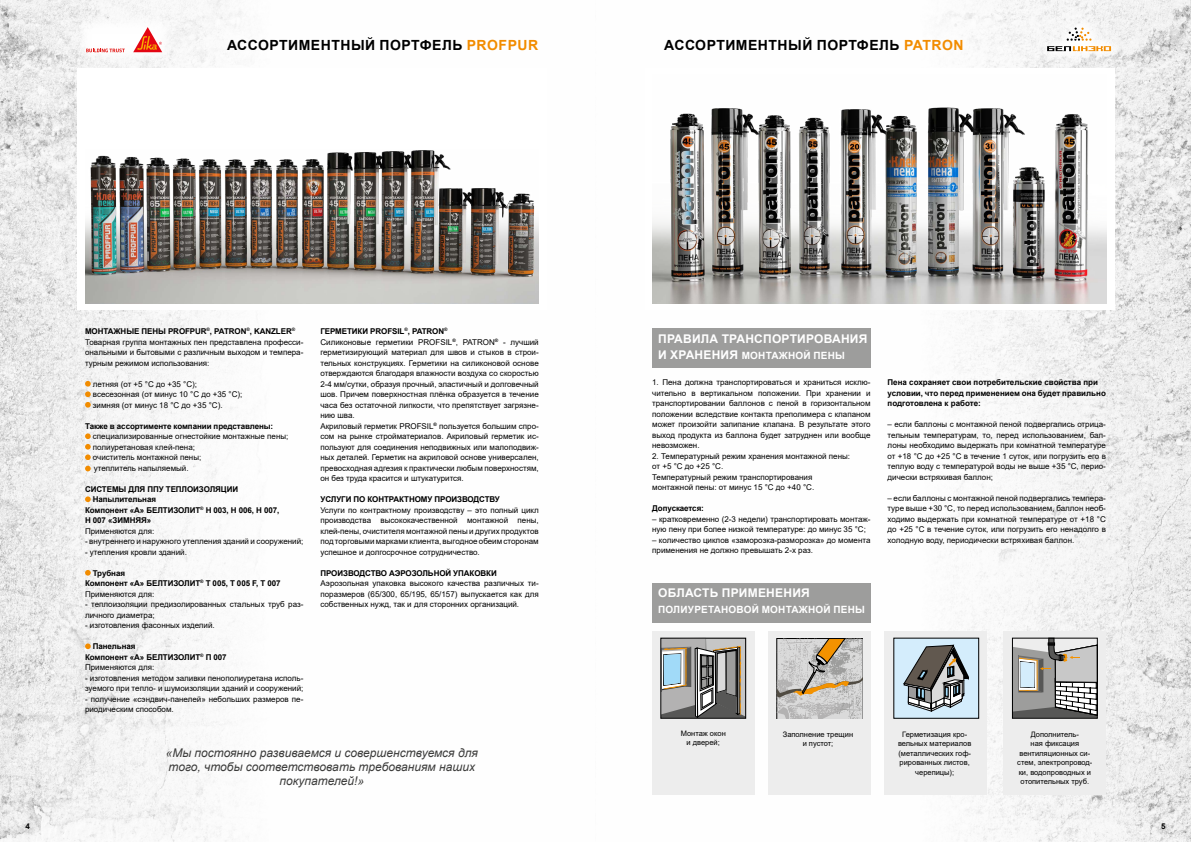
<style>
.page{position:relative;width:1191px;height:842px;background:#fff}
.page>*{position:absolute;margin:0;border:0;box-sizing:border-box;transform-origin:0 0}
.t1{font:700 14px "Arial";letter-spacing:.035em;color:#000}
.t2{font:italic 12px/14px "Arial";color:#3c3c3b;text-align:center}
.t3{font:700 12px "Arial";letter-spacing:.02em;color:#fff}
.t4{font:700 10px "Arial";letter-spacing:.02em;color:#fff}
.t5{font:8px/10.5px "Arial";color:#000}
.t6{font:700 8px/10.5px "Arial";letter-spacing:-.01em;color:#000}
.t7{font:7.5px/9.5px "Arial";color:#000;text-align:center}
.s1{color:#f28c00}
.s2{font-weight:700}
.s3{font-weight:400}
.s4{font-size:12px}
</style>
<div class="page">
<img style="left:0;top:0;width:1191px;height:842px">
<div style="left:73px;top:14px;width:103px;height:52px;background:#fff"></div>
<svg style="left:86px;top:49px;width:39px;height:3px"></svg>
<svg style="left:133px;top:27px;width:29px;height:25px"></svg>
<svg style="left:1033px;top:14px;width:91px;height:51px;fill:#f4f4f4"></svg>
<svg style="left:1047px;top:27px;width:64px;height:24px"></svg>
<svg style="left:85px;top:381px;width:6px;height:27px"></svg>
<svg style="left:85px;top:433px;width:6px;height:27px"></svg>
<svg style="left:85px;top:496px;width:6px;height:6px"></svg>
<svg style="left:85px;top:570px;width:6px;height:6px"></svg>
<svg style="left:85px;top:643px;width:6px;height:6px"></svg>
<div style="left:77px;top:68px;width:470px;height:242px;background:#fff"></div>
<img style="left:85px;top:150px;width:453px;height:153px">
<div style="left:645px;top:68px;width:469px;height:242px;background:#fff"></div>
<div style="left:652px;top:583px;width:218px;height:39px;background:#9d9d9c"></div>
<div style="left:652px;top:328px;width:218px;height:40px;background:#9d9d9c"></div>
<div style="left:884px;top:631px;width:102px;height:163px;background:#ededed"></div>
<div style="left:1003px;top:631px;width:103px;height:163px;background:#ededed"></div>
<div style="left:768px;top:631px;width:102px;height:163px;background:#ededed"></div>
<div style="left:652px;top:631px;width:102px;height:163px;background:#ededed"></div>
<div style="left:660px;top:638px;width:86px;height:80px;border:1px solid #000"></div>
<svg style="left:661px;top:638px;width:84px;height:80px;background:#8e908e"></svg>
<svg style="left:776px;top:638px;width:86px;height:80px;background:#beb7ad"></svg>
<div style="left:893px;top:638px;width:85px;height:80px;background:#d4edfc"></div>
<svg style="left:903px;top:644px;width:66px;height:68px"></svg>
<svg style="left:1012px;top:638px;width:85px;height:78px;background:#a5a4a3"></svg>
<img style="left:652px;top:107px;width:454px;height:196px">
<svg style="left:85px;top:466px;width:6px;height:5px"></svg>
<h1 class="t1" style="left:227px;top:35px;width:313px">АССОРТИМЕНТНЫЙ ПОРТФЕЛЬ <span class="s1">PROFPUR</span></h1>
<p class="t5" style="left:85px;top:326px;width:220px"><span class="s2">МОНТАЖНЫЕ ПЕНЫ PROFPUR</span><sup>®</sup><span class="s2">, PATRON</span><sup>®</sup><span class="s2">, KANZLER</span><sup>® </sup>Товарная группа монтажных пен представлена професси&shy;ональными и бытовыми с различным выходом и темпера&shy;турным режимом использования:</p>
<p class="t5" style="left:93px;top:378px;width:151px">летняя (от +5 °C до +35 °C); всесезонная (от минус 10 °C до +35 °C); зимняя (от минус 18 °C до +35 °C).</p>
<p class="t6" style="left:85px;top:421px;width:190px">Также в ассортименте компании представлены:</p>
<p class="t5" style="left:93px;top:431px;width:197px">специализированные огнестойкие монтажные пены; полиуретановая клей-пена;<br>очиститель монтажной пены;<br>утеплитель напыляемый.</p>
<p class="t6" style="left:85px;top:484px;width:155px">СИСТЕМЫ ДЛЯ ППУ ТЕПЛОИЗОЛЯЦИИ</p>
<p class="t6" style="left:93px;top:494px;width:65px">Напылительная</p>
<p class="t6" style="left:85px;top:505px;width:196px">Компонент «А» БЕЛТИЗОЛИТ<sup>®</sup> Н 003, Н 006, Н 007,</p>
<p class="t6" style="left:85px;top:515px;width:68px">Н 007 «ЗИМНЯЯ»</p>
<p class="t5" style="left:85px;top:525px;width:71px">Применяются для:</p>
<p class="t5" style="left:85px;top:536px;width:220px">- внутреннего и наружного утепления зданий и сооружений;</p>
<p class="t5" style="left:85px;top:546px;width:103px">- утепления кровли зданий.</p>
<p class="t6" style="left:85px;top:568px;width:197px;text-indent:8px">Трубная<br>Компонент «А» БЕЛТИЗОЛИТ<sup>®</sup> Т 005, Т 005 F, Т 007<br><span class="s3">Применяются для:</span></p>
<p class="t5" style="left:85px;top:599px;width:220px">- теплоизоляции предизолированных стальных труб раз&shy;личного диаметра;</p>
<p class="t5" style="left:85px;top:620px;width:131px">- изготовления фасонных изделий.</p>
<p class="t6" style="left:85px;top:641px;width:143px;text-indent:8px">Панельная<br>Компонент «А» БЕЛТИЗОЛИТ<sup>®</sup> П 007<br><span class="s3">Применяются для:</span></p>
<p class="t5" style="left:85px;top:672px;width:220px">- изготовления методом заливки пенополиуретана исполь&shy;зуемого при тепло- и шумоизоляции зданий и сооружений;</p>
<p class="t5" style="left:85px;top:693px;width:220px">- получение «сэндвич-панелей» небольших размеров пе&shy;риодическим способом.</p>
<p class="t5" style="left:320px;top:326px;width:220px"><span class="s2">ГЕРМЕТИКИ PROFSIL</span><sup>®</sup><span class="s2">, PATRON</span><sup>®<br></sup>Силиконовые герметики PROFSIL<sup>®</sup>, PATRON<sup>®</sup> - лучший герметизирующий материал для швов и стыков в строи&shy;тельных конструкциях. Герметики на силиконовой основе отверждаются благодаря влажности воздуха со скоростью 2-4 мм/сутки, образуя прочный, эластичный и долговечный шов. Причем поверхностная плёнка образуется в течение часа без остаточной липкости, что препятствует загрязне&shy;нию шва.<br>Акриловый герметик PROFSIL<sup>®</sup> пользуется большим спро&shy;сом на рынке стройматериалов. Акриловый герметик ис&shy;пользуют для соединения неподвижных или малоподвиж&shy;ных деталей. Герметик на акриловой основе универсален, превосходная адгезия к практически любым поверхностям, он без труда красится и штукатурится.</p>
<p class="t6" style="left:320px;top:494px;width:181px">УСЛУГИ ПО КОНТРАКТНОМУ ПРОИЗВОДСТВУ</p>
<p class="t5" style="left:320px;top:504px;width:220px;text-align:justify">Услуги по контрактному производству – это полный цикл производства высококачественной монтажной пены, клей-пены, очистителя монтажной пены и других продуктов под торговыми марками клиента, выгодное обеим сторонам успешное и долгосрочное сотрудничество.</p>
<p class="t6" style="left:320px;top:568px;width:178px">ПРОИЗВОДСТВО АЭРОЗОЛЬНОЙ УПАКОВКИ</p>
<p class="t5" style="left:320px;top:578px;width:220px;text-align:justify">Аэрозольная упаковка высокого качества различных ти&shy;поразмеров (65/300, 65/195, 65/157) выпускается как для собственных нужд, так и для сторонних организаций.</p>
<h2 class="t2" style="left:166px;top:745px;width:313px">«Мы постоянно развиваемся и совершенствуемся для того, чтобы соответствовать требованиям наших покупателей!»</h2>
<h1 class="t1" style="left:664px;top:35px;width:301px">АССОРТИМЕНТНЫЙ ПОРТФЕЛЬ <span class="s1">PATRON</span></h1>
<h2 class="t3" style="left:658px;top:331px;width:211px">ПРАВИЛА ТРАНСПОРТИРОВАНИЯ</h2>
<p class="t4" style="left:658px;top:349px;width:188px"><span class="s4">И ХРАНЕНИЯ</span> МОНТАЖНОЙ ПЕНЫ</p>
<p class="t5" style="left:652px;top:377px;width:220px;text-align:justify">1. Пена должна транспортироваться и храниться исклю&shy;чительно в вертикальном положении. При хранении и транспортировании баллонов с пеной в горизонтальном положении вследствие контакта преполимера с клапаном может произойти залипание клапана. В результате этого выход продукта из баллона будет затруднен или вообще невозможен.</p>
<p class="t5" style="left:652px;top:450px;width:199px">2. Температурный режим хранения монтажной пены: от +5 °C до +25 °C.<br>Температурный режим транспортирования монтажной пены: от минус 15 °C до +40 °C.</p>
<p class="t6" style="left:652px;top:503px;width:53px">Допускается:</p>
<p class="t5" style="left:652px;top:513px;width:220px">– кратковременно (2-3 недели) транспортировать монтаж&shy;ную пену при более низкой температуре: до минус 35 °C;</p>
<p class="t5" style="left:652px;top:534px;width:220px">– количество циклов «заморозка-разморозка» до момента применения не должно превышать 2-х раз.</p>
<h2 class="t3" style="left:658px;top:584px;width:153px">ОБЛАСТЬ ПРИМЕНЕНИЯ</h2>
<p class="t4" style="left:658px;top:602px;width:208px">ПОЛИУРЕТАНОВОЙ МОНТАЖНОЙ ПЕНЫ</p>
<p class="t6" style="left:887px;top:377px;width:220px">Пена сохраняет свои потребительские свойства при условии, что перед применением она будет правильно подготовлена к работе:</p>
<p class="t5" style="left:887px;top:419px;width:220px;text-align:justify">– если баллоны с монтажной пеной подвергались отрица&shy;тельным температурам, то, перед использованием, бал&shy;лоны необходимо выдержать при комнатной температуре от +18 °C до +25 °C в течение 1 суток, или погрузить его в теплую воду с температурой воды не выше +35 °C, перио&shy;дически встряхивая баллон;</p>
<p class="t5" style="left:887px;top:492px;width:220px;text-align:justify">– если баллоны с монтажной пеной подвергались темпера&shy;туре выше +30 °C, то перед использованием, баллон необ&shy;ходимо выдержать при комнатной температуре от +18 °C до +25 °C в течение суток, или погрузить его ненадолго в холодную воду, периодически встряхивая баллон.</p>
<p class="t7" style="left:680px;top:728px;width:47px">Монтаж окон и дверей;</p>
<p class="t7" style="left:783px;top:729px;width:72px">Заполнение трещин и пустот;</p>
<p class="t7" style="left:898px;top:729px;width:75px">Герметизация кро&shy;вельных материалов (металлических гоф&shy;рированных листов, черепицы);</p>
<p class="t7" style="left:1017px;top:729px;width:77px">Дополнитель-<br>ная фиксация вентиляционных си&shy;стем, электропровод&shy;ки, водопроводных и отопительных труб.</p>
<p class="t6" style="left:26px;top:821px;width:6px">4</p>
<p class="t6" style="left:1161px;top:821px;width:6px">5</p>
</div>
